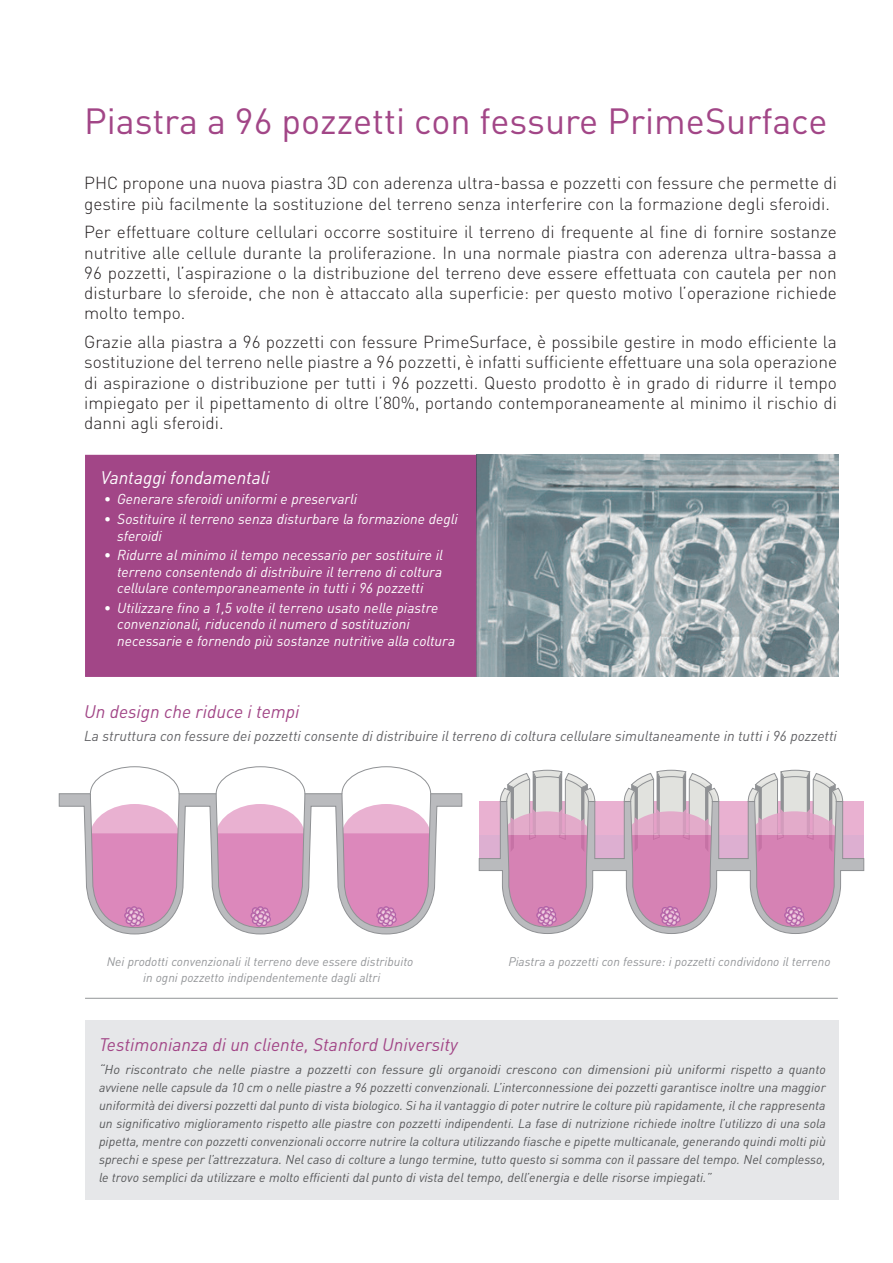
<style>
.page{position:relative;width:893px;height:1263px;background:#fff}
.page>*{position:absolute;margin:0;border:0;box-sizing:border-box;transform-origin:0 0}
.t1{font:36px "DINOT";color:#a24687}
.t2{font:italic 18px "DINOT";color:#a24687}
.t3{font:italic 18px "DINOT";color:#fff}
.t4{font:300 17.25px/20.2px "DINOT";color:#231f20;text-align:justify}
.t5{font:italic 14.25px/16.5px "DINOT";color:#fff}
.t6{font:italic 14.25px "DINOT";color:#636366}
.t7{font:italic 12.75px/18px "DINOT";color:#57585a;text-align:justify;scale:1.05 1}
.t8{font:italic 12.3px/16.5px "DINOT";color:#939598;text-align:center}
</style>
<div class="page">
<div style="left:85px;top:1020px;width:754px;height:179px;background:#e6e7e9"></div>
<div style="left:85px;top:455px;width:391px;height:222px;background:#a24687"></div>
<img style="left:476px;top:455px;width:363px;height:222px">
<svg style="left:90px;top:766px;width:90px;height:27px"></svg>
<svg style="left:216px;top:766px;width:89px;height:27px"></svg>
<svg style="left:59px;top:793px;width:403px;height:141px"></svg>
<svg style="left:341px;top:766px;width:90px;height:28px"></svg>
<svg style="left:500px;top:770px;width:95px;height:31px"></svg>
<svg style="left:624px;top:770px;width:95px;height:31px"></svg>
<svg style="left:479px;top:801px;width:385px;height:133px"></svg>
<svg style="left:748px;top:770px;width:95px;height:160px;background:#d3aac3"></svg>
<hr style="left:85px;top:998px;width:753px;height:1px;background:#939598">
<h1 class="t1" style="left:84px;top:98px;width:745px">Piastra a 96 pozzetti con fessure PrimeSurface</h1>
<p class="t4" style="left:84px;top:173px;width:754px">PHC propone una nuova piastra 3D con aderenza ultra-bassa e pozzetti con fessure che permette di gestire più facilmente la sostituzione del terreno senza interferire con la formazione degli sferoidi.</p>
<p class="t4" style="left:84px;top:222px;width:754px">Per effettuare colture cellulari occorre sostituire il terreno di frequente al fine di fornire sostanze nutritive alle cellule durante la proliferazione. In una normale piastra con aderenza ultra-bassa a 96 pozzetti, l’aspirazione o la distribuzione del terreno deve essere effettuata con cautela per non disturbare lo sferoide, che non è attaccato alla superficie: per questo motivo l’operazione richiede molto tempo.</p>
<p class="t4" style="left:84px;top:332px;width:754px">Grazie alla piastra a 96 pozzetti con fessure PrimeSurface, è possibile gestire in modo efficiente la sostituzione del terreno nelle piastre a 96 pozzetti, è infatti sufficiente effettuare una sola operazione di aspirazione o distribuzione per tutti i 96 pozzetti. Questo prodotto è in grado di ridurre il tempo impiegato per il pipettamento di oltre l’80%, portando contemporaneamente al minimo il rischio di danni agli sferoidi.</p>
<p class="t3" style="left:101px;top:466px;width:171px">Vantaggi fondamentali</p>
<p class="t5" style="left:104px;top:491px;width:255px">• Generare sferoidi uniformi e preservarli</p>
<p class="t5" style="left:117px;top:510px;width:342px;text-indent:-13px">• Sostituire il terreno senza disturbare la formazione degli sferoidi</p>
<p class="t5" style="left:117px;top:547px;width:327px;text-align:justify;text-indent:-13px">• Ridurre al minimo il tempo necessario per sostituire il terreno consentendo di distribuire il terreno di coltura cellulare contemporaneamente in tutti i 96 pozzetti</p>
<p class="t5" style="left:117px;top:599px;width:340px;text-indent:-13px">• Utilizzare fino a 1,5 volte il terreno usato nelle piastre convenzionali, riducendo il numero d sostituzioni necessarie e fornendo più sostanze nutritive alla coltura</p>
<p class="t2" style="left:84px;top:700px;width:217px">Un design che riduce i tempi</p>
<p class="t6" style="left:84px;top:727px;width:754px">La struttura con fessure dei pozzetti consente di distribuire il terreno di coltura cellulare simultaneamente in tutti i 96 pozzetti</p>
<p class="t8" style="left:107px;top:953px;width:308px">Nei prodotti convenzionali il terreno deve essere distribuito in ogni pozzetto indipendentemente dagli altri</p>
<p class="t8" style="left:508px;top:953px;width:324px">Piastra a pozzetti con fessure: i pozzetti condividono il terreno</p>
<p class="t2" style="left:99px;top:1033px;width:360px">Testimonianza di un cliente, Stanford University</p>
<p class="t7" style="left:99px;top:1060px;width:694px">“Ho riscontrato che nelle piastre a pozzetti con fessure gli organoidi crescono con dimensioni più uniformi rispetto a quanto avviene nelle capsule da 10 cm o nelle piastre a 96 pozzetti convenzionali. L’interconnessione dei pozzetti garantisce inoltre una maggior uniformità dei diversi pozzetti dal punto di vista biologico. Si ha il vantaggio di poter nutrire le colture più rapidamente, il che rappresenta un significativo miglioramento rispetto alle piastre con pozzetti indipendenti. La fase di nutrizione richiede inoltre l’utilizzo di una sola pipetta, mentre con pozzetti convenzionali occorre nutrire la coltura utilizzando fiasche e pipette multicanale, generando quindi molti più sprechi e spese per l’attrezzatura. Nel caso di colture a lungo termine, tutto questo si somma con il passare del tempo. Nel complesso, le trovo semplici da utilizzare e molto efficienti dal punto di vista del tempo, dell’energia e delle risorse impiegati.”</p>
</div>
